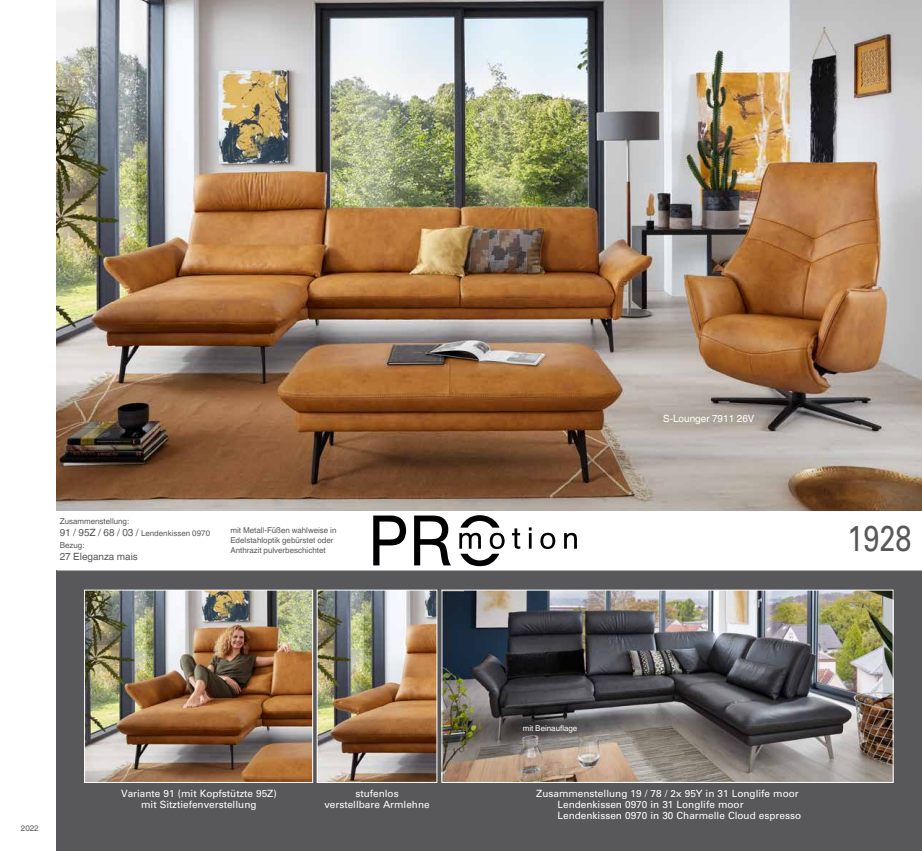
<style>
.page{position:relative;width:922px;height:851px;background:#fff}
.page>*{position:absolute;margin:0;border:0;box-sizing:border-box;transform-origin:0 0}
.t1{font:36px "Univers";color:#58585a;scale:.8 1}
.t2{font:10px/11px "Univers";color:#fff;text-align:center}
.t3{font:10px "Helvetica World";color:#fff}
.t4{font:10px "Helvetica World";color:#58585a}
.t5{font:8px/12px "Helvetica World";color:#58585a}
.t6{font:8px "Helvetica World";color:#fff}
.s1{font-size:10px}
</style>
<div class="page">
<div style="left:57px;top:570px;width:864px;height:280px;background:#58585a"></div>
<img style="left:57px;top:0;width:864px;height:510px">
<svg style="left:373px;top:515px;width:33px;height:50px"></svg>
<svg style="left:414px;top:515px;width:37px;height:50px"></svg>
<svg style="left:459px;top:515px;width:45px;height:51px"></svg>
<svg style="left:512px;top:528px;width:8px;height:20px"></svg>
<hr style="left:528px;top:533px;width:3px;height:15px;background:#000">
<svg style="left:540px;top:532px;width:15px;height:17px"></svg>
<svg style="left:564px;top:532px;width:13px;height:16px"></svg>
<hr style="left:57px;top:570px;width:864px;height:1px;background:#b1b3b4">
<img style="left:318px;top:591px;width:117px;height:189px">
<div style="left:316px;top:589px;width:121px;height:193px;border:1px solid #fff"></div>
<img style="left:443px;top:591px;width:448px;height:189px">
<div style="left:441px;top:589px;width:452px;height:193px;border:1px solid #fff"></div>
<img style="left:86px;top:591px;width:225px;height:189px">
<div style="left:84px;top:589px;width:229px;height:193px;border:1px solid #fff"></div>
<p class="t5" style="left:60px;top:515px;width:152px">Zusammenstellung:<br><span class="s1">91 / 95Z / 68 / 03 /</span> Lendenkissen 0970<br>Bezug:</p>
<p class="t4" style="left:60px;top:551px;width:80px">27 Eleganza mais</p>
<p class="t5" style="left:230px;top:526px;width:107px;line-height:9.6px">mit Metall-Füßen wahlweise in<br>Edelstahloptik gebürstet oder<br>Anthrazit pulverbeschichtet</p>
<p class="t3" style="left:663px;top:412px;width:93px">S-Lounger 7911 26V</p>
<h1 class="t1" style="left:847px;top:517px;width:82px">1928</h1>
<p class="t5" style="left:21px;top:822px;width:19px">2022</p>
<p class="t6" style="left:522px;top:723px;width:56px">mit Beinauflage</p>
<p class="t2" style="left:121px;top:788px;width:157px">Variante 91 (mit Kopfstützte 95Z) mit Sitztiefenverstellung</p>
<p class="t2" style="left:324px;top:788px;width:107px">stufenlos<br>verstellbare Armlehne</p>
<p class="t2" style="left:557px;top:788px;width:245px;text-align:left;text-indent:-21px">Zusammenstellung 19 / 78 / 2x 95Y in 31 Longlife moor<br>Lendenkissen 0970 in 31 Longlife moor<br>Lendenkissen 0970 in 30 Charmelle Cloud espresso</p>
</div>
